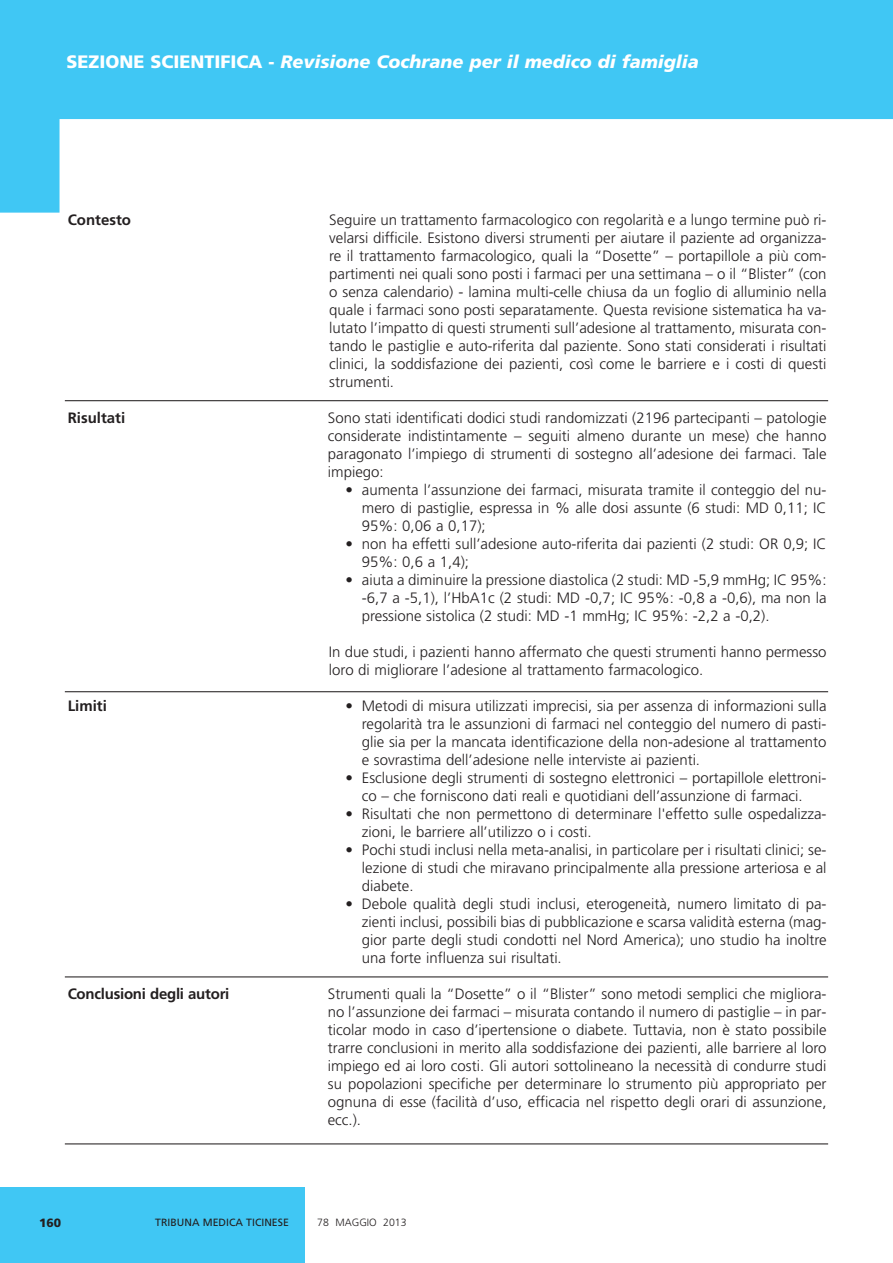
<style>
.page{position:relative;width:893px;height:1263px;background:#fff}
.page>*{position:absolute;margin:0;border:0;box-sizing:border-box;transform-origin:0 0}
.t1{font:italic 900 18px "Frutiger";color:#fff}
.t2{font:300 15px/18px "Frutiger";color:#231f20;text-align:justify}
.t3{font:700 15px "Frutiger";color:#231f20}
.t4{font:900 12px "Frutiger";color:#231f20}
.t5{font:10.5px "Frutiger";color:#231f20}
.t6{font:300 10.5px "Frutiger";color:#231f20}
.s1{font-style:normal}
</style>
<div class="page">
<div style="left:0;top:1187px;width:305px;height:76px;background:#40c7f4"></div>
<svg style="left:0;top:0;width:893px;height:213px;fill:#40c7f4"></svg>
<hr style="left:65px;top:400px;width:763px;height:1px;background:#231f20">
<hr style="left:65px;top:691px;width:763px;height:1px;background:#231f20">
<hr style="left:65px;top:1143px;width:763px;height:1px;background:#231f20">
<hr style="left:65px;top:976px;width:763px;height:1px;background:#231f20">
<p class="t1" style="left:66px;top:55px;width:634px"><span class="s1">SEZIONE SCIENTIFICA -</span> Revisione Cochrane per il medico di famiglia</p>
<p class="t3" style="left:68px;top:214px;width:65px">Contesto</p>
<p class="t3" style="left:68px;top:412px;width:59px">Risultati</p>
<p class="t3" style="left:68px;top:700px;width:41px">Limiti</p>
<p class="t3" style="left:68px;top:988px;width:163px">Conclusioni degli autori</p>
<p class="t2" style="left:329px;top:212px;width:499px">Seguire un trattamento farmacologico con regolarità e a lungo termine può ri&shy;velarsi difficile. Esistono diversi strumenti per aiutare il paziente ad organizza&shy;re il trattamento farmacologico, quali la “Dosette” – portapillole a più com&shy;partimenti nei quali sono posti i farmaci per una settimana – o il “Blister” (con o senza calendario) - lamina multi-celle chiusa da un foglio di alluminio nella quale i farmaci sono posti separatamente. Questa revisione sistematica ha va&shy;lutato l’impatto di questi strumenti sull’adesione al trattamento, misurata con&shy;tando le pastiglie e auto-riferita dal paziente. Sono stati considerati i risultati clinici, la soddisfazione dei pazienti, così come le barriere e i costi di questi strumenti.</p>
<p class="t2" style="left:328px;top:410px;width:500px">Sono stati identificati dodici studi randomizzati (2196 partecipanti – patologie considerate indistintamente – seguiti almeno durante un mese) che hanno paragonato l’impiego di strumenti di sostegno all’adesione dei farmaci. Tale impiego:</p>
<p class="t2" style="left:362px;top:482px;width:466px;text-indent:-16px">• aumenta l’assunzione dei farmaci, misurata tramite il conteggio del nu&shy;mero di pastiglie, espressa in % alle dosi assunte (6 studi: MD 0,11; IC 95%: 0,06 a 0,17);</p>
<p class="t2" style="left:362px;top:536px;width:466px;text-indent:-16px">• non ha effetti sull’adesione auto-riferita dai pazienti (2 studi: OR 0,9; IC<br>95%: 0,6 a 1,4);</p>
<p class="t2" style="left:362px;top:572px;width:466px;text-indent:-16px">• aiuta a diminuire la pressione diastolica (2 studi: MD -5,9 mmHg; IC 95%: -6,7 a -5,1), l’HbA1c (2 studi: MD -0,7; IC 95%: -0,8 a -0,6), ma non la pressione sistolica (2 studi: MD -1 mmHg; IC 95%: -2,2 a -0,2).</p>
<p class="t2" style="left:329px;top:644px;width:499px">In due studi, i pazienti hanno affermato che questi strumenti hanno permesso loro di migliorare l’adesione al trattamento farmacologico.</p>
<p class="t2" style="left:362px;top:698px;width:466px;text-indent:-16px">• Metodi di misura utilizzati imprecisi, sia per assenza di informazioni sulla regolarità tra le assunzioni di farmaci nel conteggio del numero di pasti&shy;glie sia per la mancata identificazione della non-adesione al trattamento e sovrastima dell’adesione nelle interviste ai pazienti.</p>
<p class="t2" style="left:346px;top:770px;width:483px;text-align:center">• Esclusione degli strumenti di sostegno elettronici – portapillole elettroni&shy;co – che forniscono dati reali e quotidiani dell’assunzione di farmaci.</p>
<p class="t2" style="left:362px;top:806px;width:466px;text-indent:-16px">• Risultati che non permettono di determinare l'effetto sulle ospedalizza&shy;zioni, le barriere all’utilizzo o i costi.</p>
<p class="t2" style="left:362px;top:842px;width:466px;text-indent:-16px">• Pochi studi inclusi nella meta-analisi, in particolare per i risultati clinici; se&shy;lezione di studi che miravano principalmente alla pressione arteriosa e al diabete.</p>
<p class="t2" style="left:362px;top:896px;width:466px;text-indent:-16px">• Debole qualità degli studi inclusi, eterogeneità, numero limitato di pa&shy;zienti inclusi, possibili bias di pubblicazione e scarsa validità esterna (mag&shy;gior parte degli studi condotti nel Nord America); uno studio ha inoltre una forte influenza sui risultati.</p>
<p class="t2" style="left:328px;top:986px;width:500px">Strumenti quali la “Dosette” o il “Blister” sono metodi semplici che migliora&shy;no l’assunzione dei farmaci – misurata contando il numero di pastiglie – in par&shy;ticolar modo in caso d’ipertensione o diabete. Tuttavia, non è stato possibile trarre conclusioni in merito alla soddisfazione dei pazienti, alle barriere al loro impiego ed ai loro costi. Gli autori sottolineano la necessità di condurre studi su popolazioni specifiche per determinare lo strumento più appropriato per ognuna di esse (facilità d’uso, efficacia nel rispetto degli orari di assunzione, ecc.).</p>
<p class="t4" style="left:39px;top:1218px;width:24px">160</p>
<p class="t5" style="left:155px;top:1218px;width:135px">TRIBUNA MEDICA TICINESE</p>
<p class="t6" style="left:317px;top:1218px;width:91px">78 MAGGIO 2013</p>
</div>
